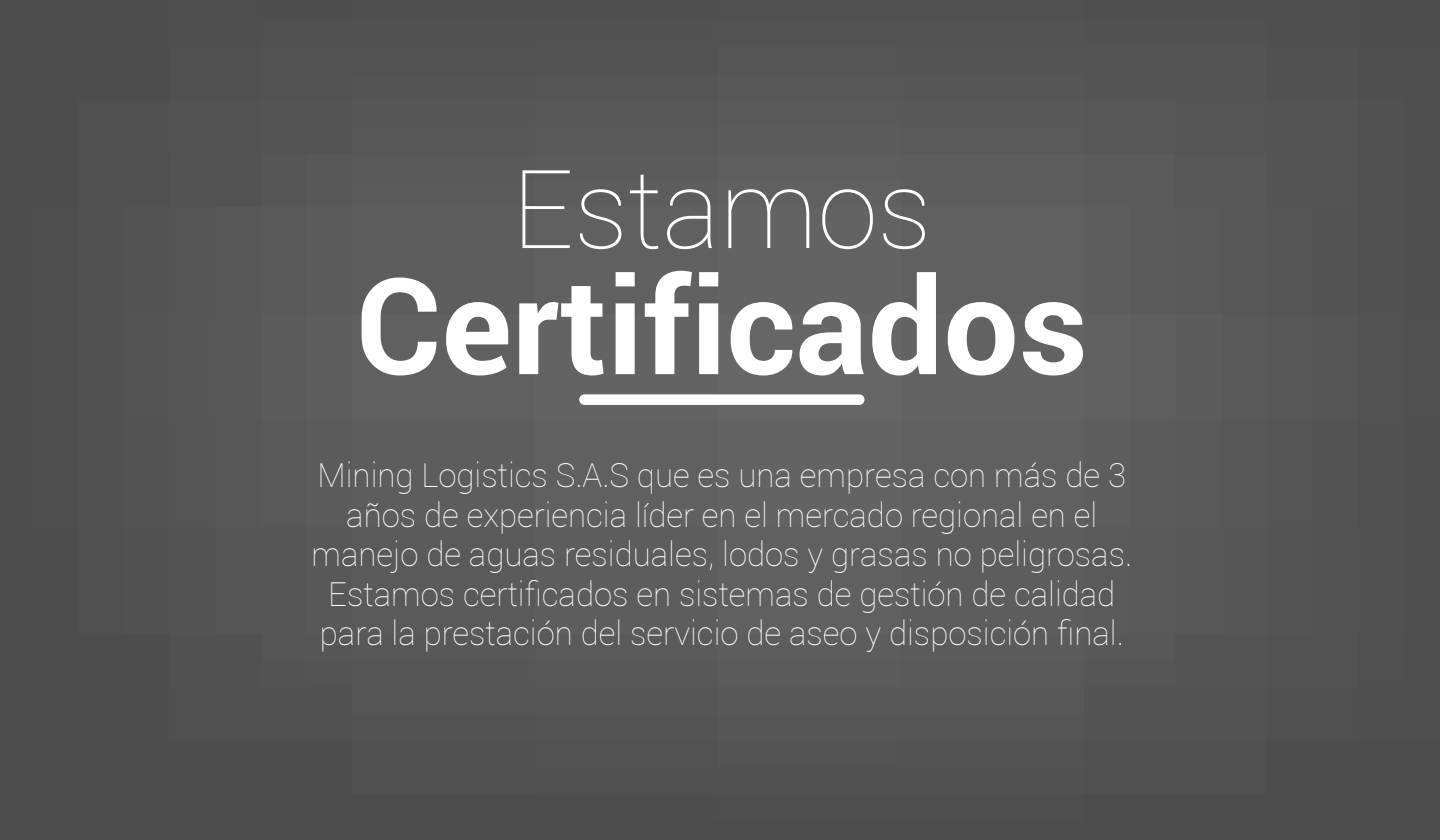
<style>
.page{position:relative;width:1440px;height:840px;background:#fff}
.page>*{position:absolute;margin:0;border:0;box-sizing:border-box;transform-origin:0 0}
.t1{font:700 133.95px "Roboto";color:#fff}
.t2{font:100 109.2px "Roboto";color:#fff}
.t3{font:100 33px/39.6px "Roboto";color:#fff;text-align:center}
</style>
<div class="page">
<div style="left:0;top:0;width:1440px;height:840px;background:linear-gradient(to right,#555,#595959)"></div>
<div style="left:579px;top:394px;width:286px;height:11px;background:#fff;border-radius:5px"></div>
<h2 class="t2" style="left:512px;top:134px;width:422px">Estamos</h2>
<h1 class="t1" style="left:356px;top:232px;width:734px">Certificados</h1>
<p class="t3" style="left:312px;top:454px;width:822px">Mining Logistics S.A.S que es una empresa con más de 3 años de experiencia líder en el mercado regional en el manejo de aguas residuales, lodos y grasas no peligrosas.<br>Estamos certificados en sistemas de gestión de calidad para la prestación del servicio de aseo y disposición final.</p>
</div>
